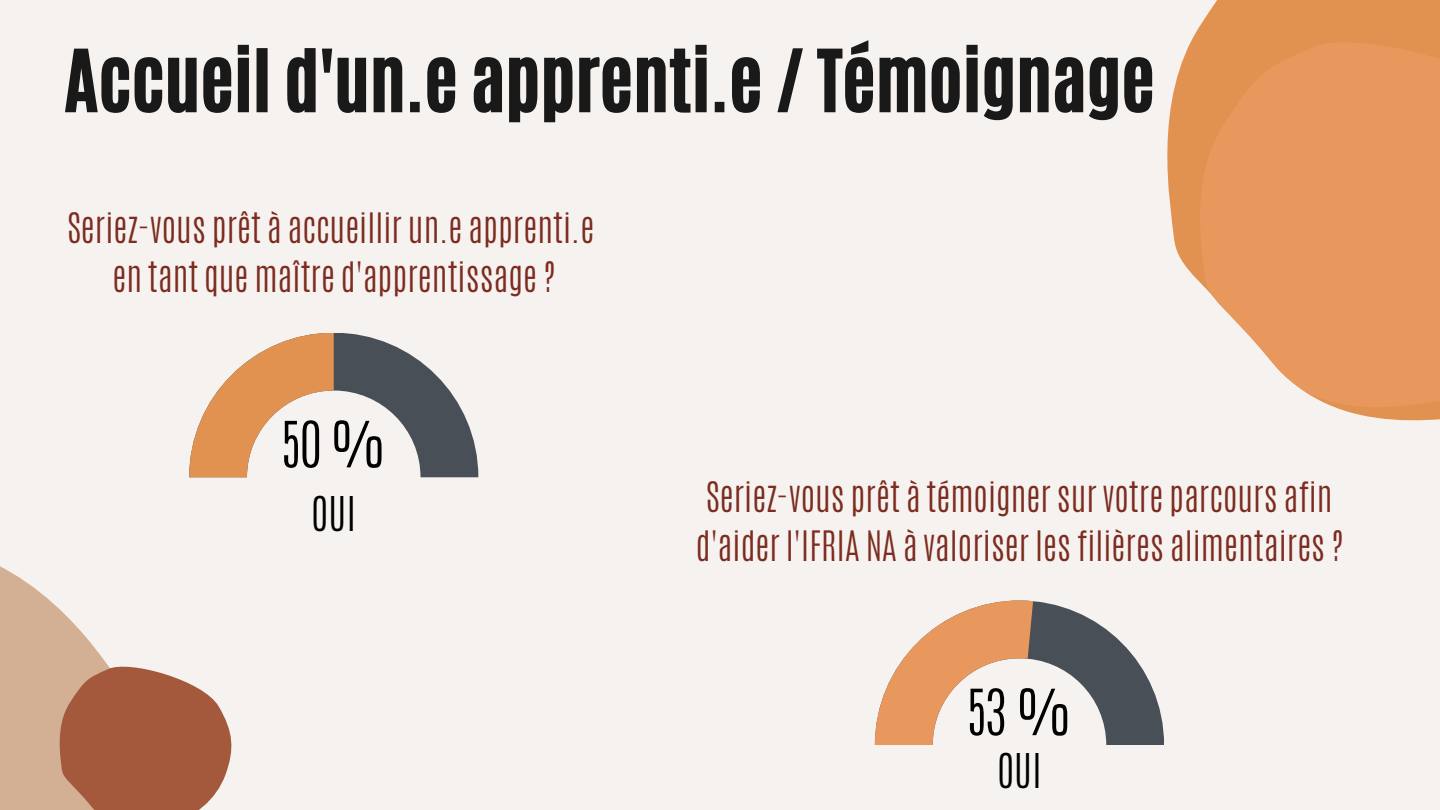
<style>
.page{position:relative;width:1440px;height:810px;background:#f6f2ef}
.page>*{position:absolute;margin:0;border:0;box-sizing:border-box;transform-origin:0 0}
.t1{font:72px "CA Generated";color:#191919}
.t2{font:300 54.1px "Antonio";color:#000}
.t3{font:300 40px "Antonio";color:#000}
.t4{font:300 35px/48.8px "Antonio";color:#7c2c20;text-align:center}
</style>
<div class="page">
<svg style="left:0;top:477px;width:247px;height:333px"></svg>
<svg style="left:1167px;top:0;width:273px;height:270px;fill:#e19251"></svg>
<svg style="left:1189px;top:26px;width:251px;height:395px;background:#e8a16b"></svg>
<svg style="left:55px;top:659px;width:180px;height:151px;background:#b5775e"></svg>
<svg style="left:189px;top:333px;width:289px;height:144px"></svg>
<svg style="left:875px;top:601px;width:289px;height:144px"></svg>
<h1 class="t1" style="left:64px;top:29px;width:1092px">Accueil d'un.e apprenti.e / Témoignage</h1>
<p class="t4" style="left:67px;top:204px;width:528px">Seriez-vous prêt à accueillir un.e apprenti.e en tant que maître d'apprentissage ?</p>
<h2 class="t2" style="left:281px;top:406px;width:107px">50%</h2>
<p class="t3" style="left:311px;top:485px;width:46px">OUI</p>
<p class="t4" style="left:696px;top:473px;width:649px;text-align:left">Seriez-vous prêt à témoigner sur votre parcours afin d'aider l'IFRIA NA à valoriser les filières alimentaires ?</p>
<h2 class="t2" style="left:967px;top:673px;width:107px">53%</h2>
<p class="t3" style="left:997px;top:742px;width:46px">OUI</p>
</div>
